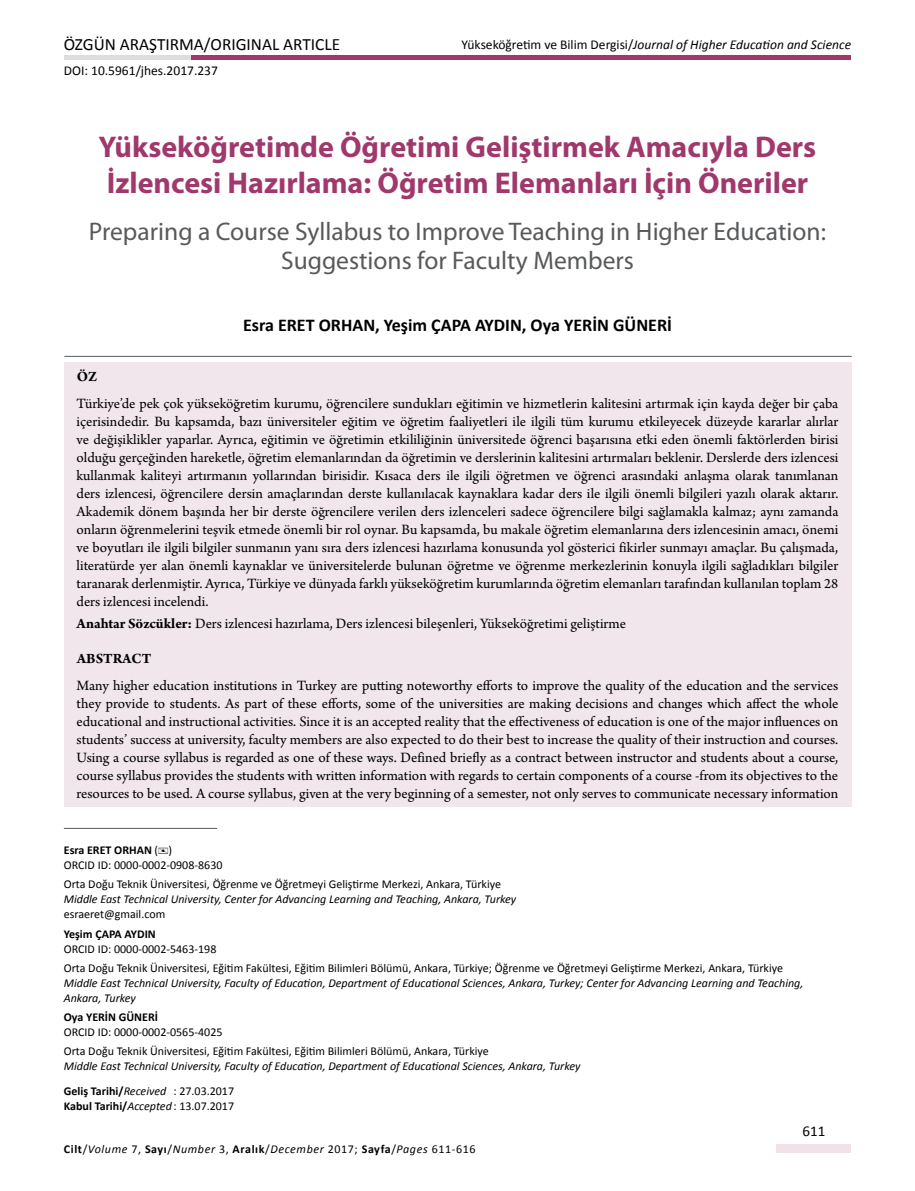
<style>
.page{position:relative;width:915px;height:1191px;background:#fff}
.page>*{position:absolute;margin:0;border:0;box-sizing:border-box;transform-origin:0 0}
.t1{font:700 30px/36px "Myriad Pro";color:#a0386c}
.t2{font:25.5px/29.2px "Myriad Pro";color:#58595b;text-align:center}
.t3{font:700 18px "Calibri";color:#000}
.t4{font:17.25px "Calibri";color:#000}
.t5{font:15px/18px "Arno Pro";color:#000;text-align:justify}
.t6{font:700 15px "Arno Pro";letter-spacing:.005em;color:#000}
.t7{font:15px "Calibri";color:#000}
.t8{font:italic 13.5px "Calibri";color:#000}
.t9{font:13.5px "Calibri";color:#000}
.t10{font:12px/19.2px "Calibri";color:#000}
.t11{font:italic 12px/15px "Calibri";color:#000}
.t12{font:italic 12px "Calibri";letter-spacing:.05em;color:#000}
.t13{font:700 12px "Calibri";color:#000}
.s1{font-style:normal}
.s2{font-weight:700}
.s3{font-weight:700;font-style:normal}
.s4{font-weight:400;font-style:italic}
.s5{font-weight:400}
</style>
<div class="page">
<div style="left:776px;top:1144px;width:74px;height:8px;background:#f1e2ea"></div>
<div style="left:64px;top:55px;width:132px;height:5px;background:#dcddde"></div>
<div style="left:191px;top:55px;width:659px;height:5px;background:#a0386c"></div>
<div style="left:64px;top:362px;width:786px;height:444px;background:#f0e6eb"></div>
<hr style="left:64px;top:356px;width:787px;height:1px;background:#58595b">
<hr style="left:64px;top:828px;width:153px;height:1px;background:#58595b">
<p class="t4" style="left:64px;top:34px;width:278px">ÖZGÜN ARAŞTIRMA/ORIGINAL ARTICLE</p>
<p class="t9" style="left:64px;top:62px;width:156px">DOI: 10.5961/jhes.2017.237</p>
<p class="t8" style="left:461px;top:36px;width:391px"><span class="s1">Yükseköğretim ve Bilim Dergisi/</span>Journal of Higher Education and Science</p>
<h1 class="t1" style="left:99px;top:128px;width:719px">Yükseköğretimde Öğretimi Geliştirmek Amacıyla Ders<br>İzlencesi Hazırlama: Öğretim Elemanları İçin Öneriler</h1>
<h2 class="t2" style="left:89px;top:216px;width:738px">Preparing a Course Syllabus to Improve Teaching in Higher Education:<br>Suggestions for Faculty Members</h2>
<p class="t3" style="left:243px;top:313px;width:430px">Esra ERET ORHAN, Yeşim ÇAPA AYDIN, Oya YERİN GÜNERİ</p>
<p class="t6" style="left:77px;top:368px;width:22px">Öz</p>
<p class="t5" style="left:77px;top:395px;width:763px">Türkiye’de pek çok yükseköğretim kurumu, öğrencilere sundukları eğitimin ve hizmetlerin kalitesini artırmak için kayda değer bir çaba içerisindedir. Bu kapsamda, bazı üniversiteler eğitim ve öğretim faaliyetleri ile ilgili tüm kurumu etkileyecek düzeyde kararlar alırlar ve değişiklikler yaparlar. Ayrıca, eğitimin ve öğretimin etkililiğinin üniversitede öğrenci başarısına etki eden önemli faktörlerden birisi olduğu gerçeğinden hareketle, öğretim elemanlarından da öğretimin ve derslerinin kalitesini artırmaları beklenir. Derslerde ders izlencesi kullanmak kaliteyi artırmanın yollarından birisidir. Kısaca ders ile ilgili öğretmen ve öğrenci arasındaki anlaşma olarak tanımlanan ders izlencesi, öğrencilere dersin amaçlarından derste kullanılacak kaynaklara kadar ders ile ilgili önemli bilgileri yazılı olarak aktarır.<br>Akademik dönem başında her bir derste öğrencilere verilen ders izlenceleri sadece öğrencilere bilgi sağlamakla kalmaz; aynı zamanda onların öğrenmelerini teşvik etmede önemli bir rol oynar. Bu kapsamda, bu makale öğretim elemanlarına ders izlencesinin amacı, önemi ve boyutları ile ilgili bilgiler sunmanın yanı sıra ders izlencesi hazırlama konusunda yol gösterici fikirler sunmayı amaçlar. Bu çalışmada, literatürde yer alan önemli kaynaklar ve üniversitelerde bulunan öğretme ve öğrenme merkezlerinin konuyla ilgili sağladıkları bilgiler taranarak derlenmiştir. Ayrıca, Türkiye ve dünyada farklı yükseköğretim kurumlarında öğretim elemanları tarafından kullanılan toplam 28 ders izlencesi incelendi.</p>
<p class="t5" style="left:77px;top:615px;width:551px"><span class="s2">Anahtar Sözcükler:</span> Ders izlencesi hazırlama, Ders izlencesi bileşenleri, Yükseköğretimi geliştirme</p>
<p class="t6" style="left:77px;top:650px;width:76px">ABSTRACT</p>
<p class="t5" style="left:77px;top:677px;width:763px">Many higher education institutions in Turkey are putting noteworthy efforts to improve the quality of the education and the services they provide to students. As part of these efforts, some of the universities are making decisions and changes which affect the whole educational and instructional activities. Since it is an accepted reality that the effectiveness of education is one of the major influences on students’ success at university, faculty members are also expected to do their best to increase the quality of their instruction and courses.<br>Using a course syllabus is regarded as one of these ways. Defined briefly as a contract between instructor and students about a course, course syllabus provides the students with written information with regards to certain components of a course -from its objectives to the resources to be used. A course syllabus, given at the very beginning of a semester, not only serves to communicate necessary information</p>
<p class="t10" style="left:64px;top:842px;width:160px;line-height:15px"><span class="s2">Esra ERET ORHAN</span> ( )<br>ORCID ID: 0000-0002-0908-8630</p>
<p class="t10" style="left:64px;top:874px;width:438px">Orta Doğu Teknik Üniversitesi, Öğrenme ve Öğretmeyi Geliştirme Merkezi, Ankara, Türkiye</p>
<p class="t11" style="left:64px;top:891px;width:453px">Middle East Technical University, Center for Advancing Learning and Teaching, Ankara, Turkey</p>
<p class="t10" style="left:64px;top:904px;width:103px">esraeret@gmail.com</p>
<p class="t13" style="left:64px;top:926px;width:93px">Yeşim ÇAPA AYDIN</p>
<p class="t10" style="left:64px;top:939px;width:720px">ORCID ID: 0000-0002-5463-198<br>Orta Doğu Teknik Üniversitesi, Eğitim Fakültesi, Eğitim Bilimleri Bölümü, Ankara, Türkiye; Öğrenme ve Öğretmeyi Geliştirme Merkezi, Ankara, Türkiye</p>
<p class="t11" style="left:64px;top:975px;width:740px">Middle East Technical University, Faculty of Education, Department of Educational Sciences, Ankara, Turkey; Center for Advancing Learning and Teaching,<br>Ankara, Turkey</p>
<p class="t13" style="left:64px;top:1009px;width:96px">Oya YERİN GÜNERİ</p>
<p class="t10" style="left:64px;top:1022px;width:426px">ORCID ID: 0000-0002-0565-4025<br>Orta Doğu Teknik Üniversitesi, Eğitim Fakültesi, Eğitim Bilimleri Bölümü, Ankara, Türkiye</p>
<p class="t11" style="left:64px;top:1053px;width:518px;line-height:24.8px">Middle East Technical University, Faculty of Education, Department of Educational Sciences, Ankara, Turkey<br><span class="s3">Geliş Tarihi/</span>Received <span class="s1">: 27.03.2017</span></p>
<p class="t13" style="left:64px;top:1098px;width:172px">Kabul Tarihi/<span class="s4">Accepted</span><span class="s5">: 13.07.2017</span></p>
<p class="t12" style="left:64px;top:1140px;width:413px"><span class="s3">Cilt</span><span class="s1">/</span>Volume <span class="s1">7,</span> <span class="s3">Sayı</span><span class="s1">/</span>Number <span class="s1">3,</span> <span class="s3">Aralık</span><span class="s1">/</span>December <span class="s1">2017;</span> <span class="s3">Sayfa</span><span class="s1">/</span>Pages <span class="s1">611-616</span></p>
<p class="t7" style="left:802px;top:1121px;width:24px">611</p>
</div>
